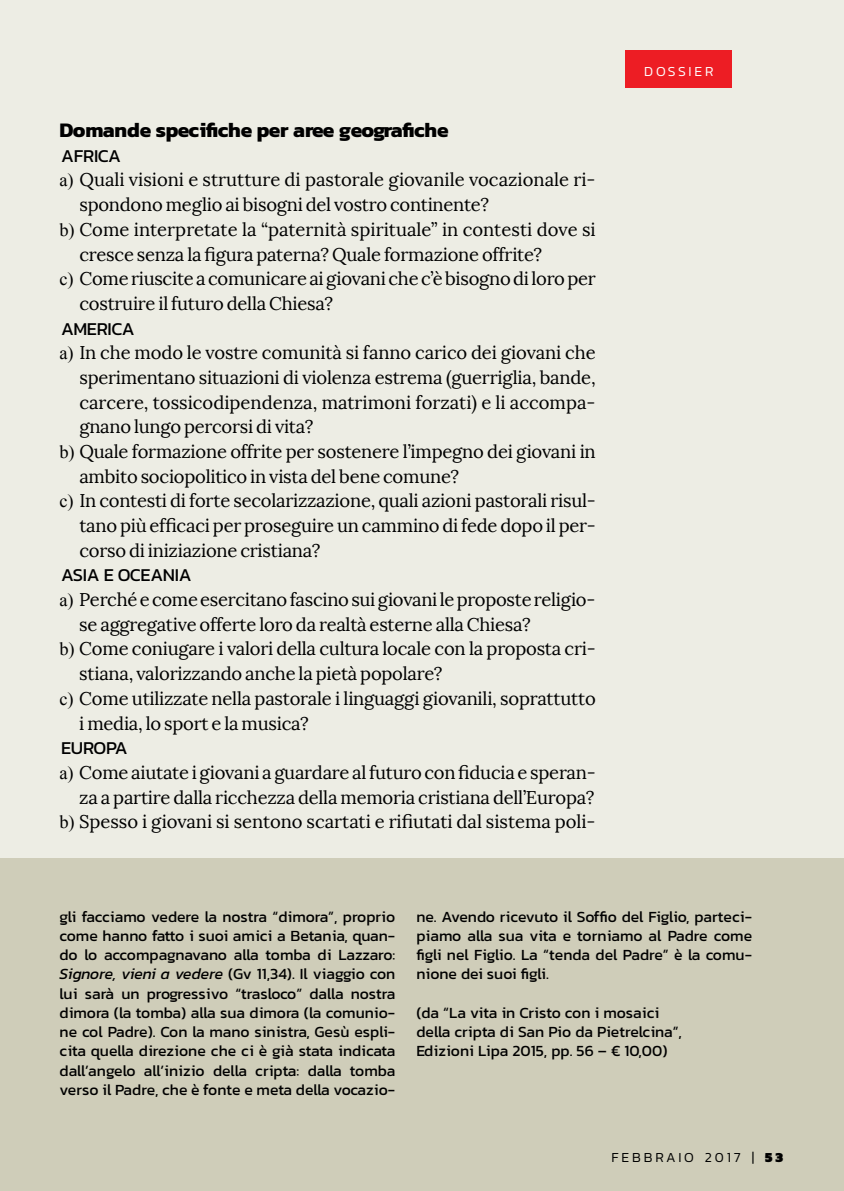
<style>
.page{position:relative;width:844px;height:1191px;background:#fff}
.page>*{position:absolute;margin:0;border:0;box-sizing:border-box;transform-origin:0 0}
.t1{font:700 21px "Kanit";letter-spacing:-.01em;color:#000}
.t2{font:18.38px/24.7px "Lora";letter-spacing:-.015em;color:#000;text-align:right}
.t3{font:18.38px "Kanit";letter-spacing:-.045em;color:#000}
.t4{font:15.75px/19.2px "Kanit";color:#000;text-align:justify}
.t5{font:300 14px "Kanit";letter-spacing:.2em;color:#000}
.t6{font:300 14px "Kanit";letter-spacing:.2em;color:#fff}
.s1{font-family:"Times New Roman"}
.s2{font-style:italic}
.s3{font-weight:900}
</style>
<div class="page">
<div style="left:0;top:0;width:843px;height:1191px;background:#edede4"></div>
<div style="left:0;top:858px;width:843px;height:333px;background:#cfcdb9"></div>
<div style="left:625px;top:50px;width:107px;height:38px;background:#ed1d24"></div>
<p class="t1" style="left:60px;top:114px;width:390px">Domande specifiche per aree geografiche</p>
<p class="t3" style="left:61px;top:142px;width:61px">AFRICA</p>
<p class="t2" style="left:60px;top:168px;width:537px"><span class="s1">a)</span> Quali visioni e strutture di pastorale giovanile vocazionale ri-</p>
<p class="t2" style="left:79px;top:192px;width:411px">spondono meglio ai bisogni del vostro continente?</p>
<p class="t2" style="left:60px;top:217px;width:537px"><span class="s1">b)</span> Come interpretate la “paternità spirituale” in contesti dove si</p>
<p class="t2" style="left:79px;top:242px;width:464px">cresce senza la figura paterna? Quale formazione offrite?</p>
<p class="t2" style="left:60px;top:266px;width:537px"><span class="s1">c)</span> Come riuscite a comunicare ai giovani che c’è bisogno di loro per</p>
<p class="t2" style="left:79px;top:291px;width:255px">costruire il futuro della Chiesa?</p>
<p class="t3" style="left:61px;top:315px;width:23px">AMERI</p>
<p class="t3" style="left:111px;top:315px;width:25px">CA</p>
<p class="t2" style="left:59px;top:340px;width:537px"><span class="s1">a)</span> In che modo le vostre comunità si fanno carico dei giovani che</p>
<p class="t2" style="left:79px;top:365px;width:517px">sperimentano situazioni di violenza estrema (guerriglia, bande,</p>
<p class="t2" style="left:79px;top:390px;width:517px">carcere, tossicodipendenza, matrimoni forzati) e li accompa-</p>
<p class="t2" style="left:79px;top:414px;width:235px">gnano lungo percorsi di vita?</p>
<p class="t2" style="left:59px;top:439px;width:537px"><span class="s1">b)</span> Quale formazione offrite per sostenere l’impegno dei giovani in</p>
<p class="t2" style="left:79px;top:464px;width:381px">ambito sociopolitico in vista del bene comune?</p>
<p class="t2" style="left:59px;top:488px;width:537px"><span class="s1">c)</span> In contesti di forte secolarizzazione, quali azioni pastorali risul-</p>
<p class="t2" style="left:79px;top:513px;width:517px">tano più efficaci per proseguire un cammino di fede dopo il per-</p>
<p class="t2" style="left:79px;top:538px;width:242px">corso di iniziazione cristiana?</p>
<p class="t3" style="left:61px;top:562px;width:132px">ASIA E OCEANIA</p>
<p class="t2" style="left:59px;top:587px;width:537px"><span class="s1">a)</span> Perché e come esercitano fascino sui giovani le proposte religio-</p>
<p class="t2" style="left:79px;top:612px;width:453px">se aggregative offerte loro da realtà esterne alla Chiesa?</p>
<p class="t2" style="left:59px;top:637px;width:537px"><span class="s1">b)</span> Come coniugare i valori della cultura locale con la proposta cri-</p>
<p class="t2" style="left:79px;top:661px;width:365px">stiana, valorizzando anche la pietà popolare?</p>
<p class="t2" style="left:59px;top:686px;width:537px"><span class="s1">c)</span> Come utilizzate nella pastorale i linguaggi giovanili, soprattutto</p>
<p class="t2" style="left:79px;top:711px;width:231px">i media, lo sport e la musica?</p>
<p class="t3" style="left:61px;top:734px;width:12px">EUROP</p>
<p class="t3" style="left:115px;top:734px;width:14px">A</p>
<p class="t2" style="left:59px;top:760px;width:537px"><span class="s1">a)</span> Come aiutate i giovani a guardare al futuro con fiducia e speran&shy;za a partire dalla ricchezza della memoria cristiana dell’Europa?<br><span class="s1">b)</span> Spesso i giovani si sentono scartati e rifiutati dal sistema poli-</p>
<p class="t6" style="left:644px;top:61px;width:71px">DOSSIER</p>
<p class="t4" style="left:60px;top:906px;width:337px">gli facciamo vedere la nostra “dimora”, proprio come hanno fatto i suoi amici a Betania, quan&shy;do lo accompagnavano alla tomba di Lazzaro:<br><span class="s2">Signore, vieni a vedere</span> (Gv 11,34). Il viaggio con lui sarà un progressivo “trasloco” dalla nostra dimora (la tomba) alla sua dimora (la comunio&shy;ne col Padre). Con la mano sinistra, Gesù espli&shy;cita quella direzione che ci è già stata indicata dall’angelo all’inizio della cripta: dalla tomba verso il Padre, che è fonte e meta della vocazio-</p>
<p class="t4" style="left:416px;top:906px;width:337px">ne. Avendo ricevuto il Soffio del Figlio, parteci&shy;piamo alla sua vita e torniamo al Padre come figli nel Figlio. La “tenda del Padre” è la comu&shy;nione dei suoi figli.</p>
<p class="t4" style="left:416px;top:1002px;width:267px;text-align:left">(da “La vita in Cristo con i mosaici della cripta di San Pio da Pietrelcina”,<br>Edizioni Lipa 2015, pp. 56 – € 10,00)</p>
<p class="t5" style="left:611px;top:1147px;width:173px">FEBBRAIO 2017 | <span class="s3">53</span></p>
</div>
